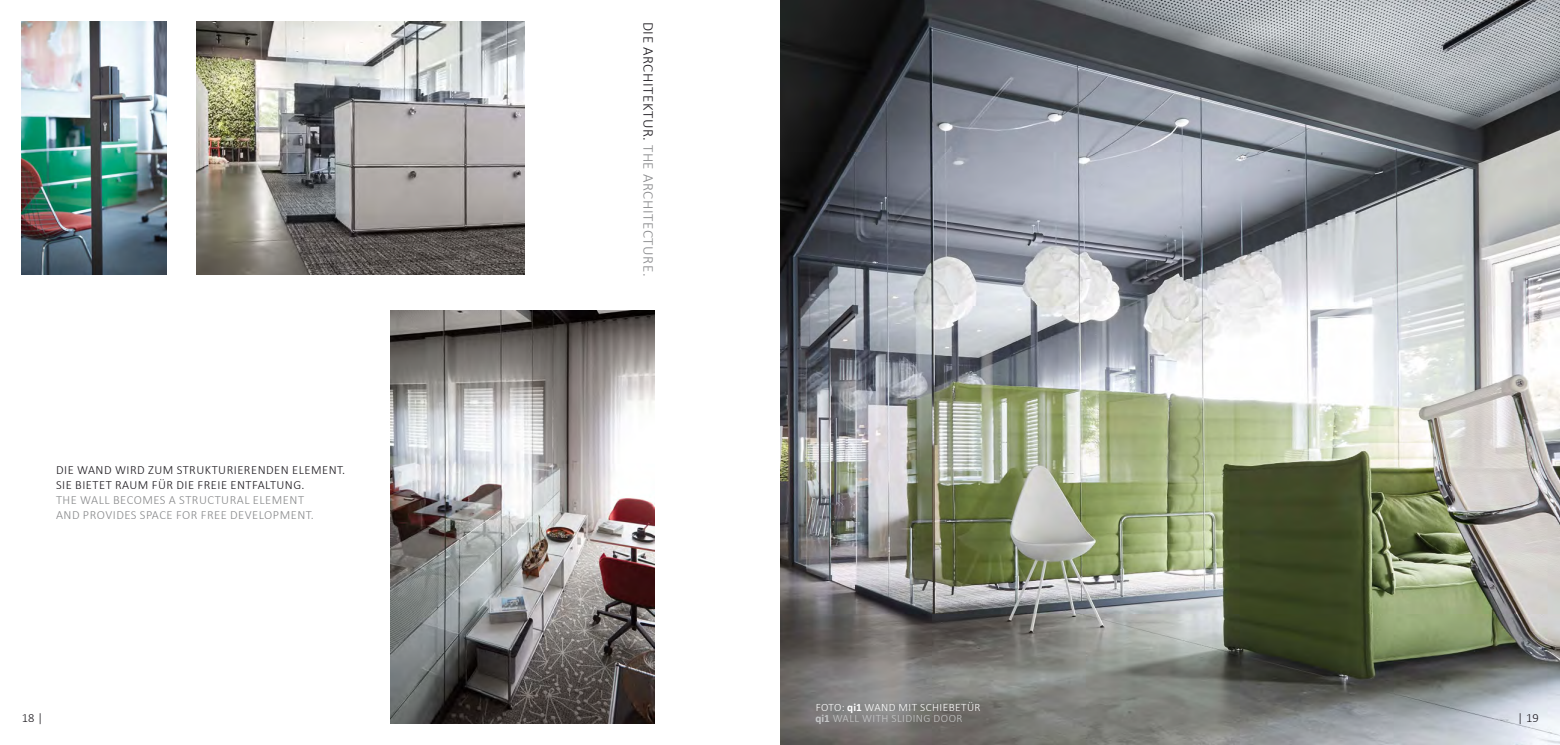
<style>
.page{position:relative;width:1560px;height:745px;background:#fff}
.page>*{position:absolute;margin:0;border:0;box-sizing:border-box;transform-origin:0 0}
.t1{font:300 15px "Calibri";letter-spacing:.04em;color:#87888a}
.t2{font:300 12.5px/15px "Calibri";letter-spacing:.04em;color:#1a171c}
.t3{font:300 12.5px/15px "Calibri";letter-spacing:.04em;color:#87888a}
.t4{font:300 11.25px/11.2px "Calibri";letter-spacing:.04em;color:#fff}
.s1{color:#1a171c}
.s2{font-weight:700}
.s3{font-weight:700;color:#c6c7c8}
.s4{color:#c6c7c8}
</style>
<div class="page">
<img style="left:390px;top:310px;width:264px;height:413px">
<img style="left:780px;top:0;width:779px;height:744px">
<img style="left:21px;top:21px;width:146px;height:253px">
<img style="left:197px;top:21px;width:327px;height:253px">
<p class="t2" style="left:56px;top:462px;width:290px">DIE WAND WIRD ZUM STRUKTURIERENDEN ELEMENT.<br>SIE BIETET RAUM FÜR DIE FREIE ENTFALTUNG.</p>
<p class="t3" style="left:56px;top:492px;width:259px">THE WALL BECOMES A STRUCTURAL ELEMENT<br>AND PROVIDES SPACE FOR FREE DEVELOPMENT.</p>
<p class="t2" style="left:22px;top:709px;width:23px">18 |</p>
<p class="t1" style="left:657px;top:22px;width:256px;rotate:90deg"><span class="s1">DIE ARCHITEKTUR.</span> THE ARCHITECTURE.</p>
<p class="t4" style="left:815px;top:701px;width:167px">FOTO: <span class="s2">qi1</span> WAND MIT SCHIEBETÜR <span class="s3">qi1</span> <span class="s4">WALL WITH SLIDING DOOR</span></p>
<p class="t2" style="left:1517px;top:709px;width:23px">| 19</p>
</div>
